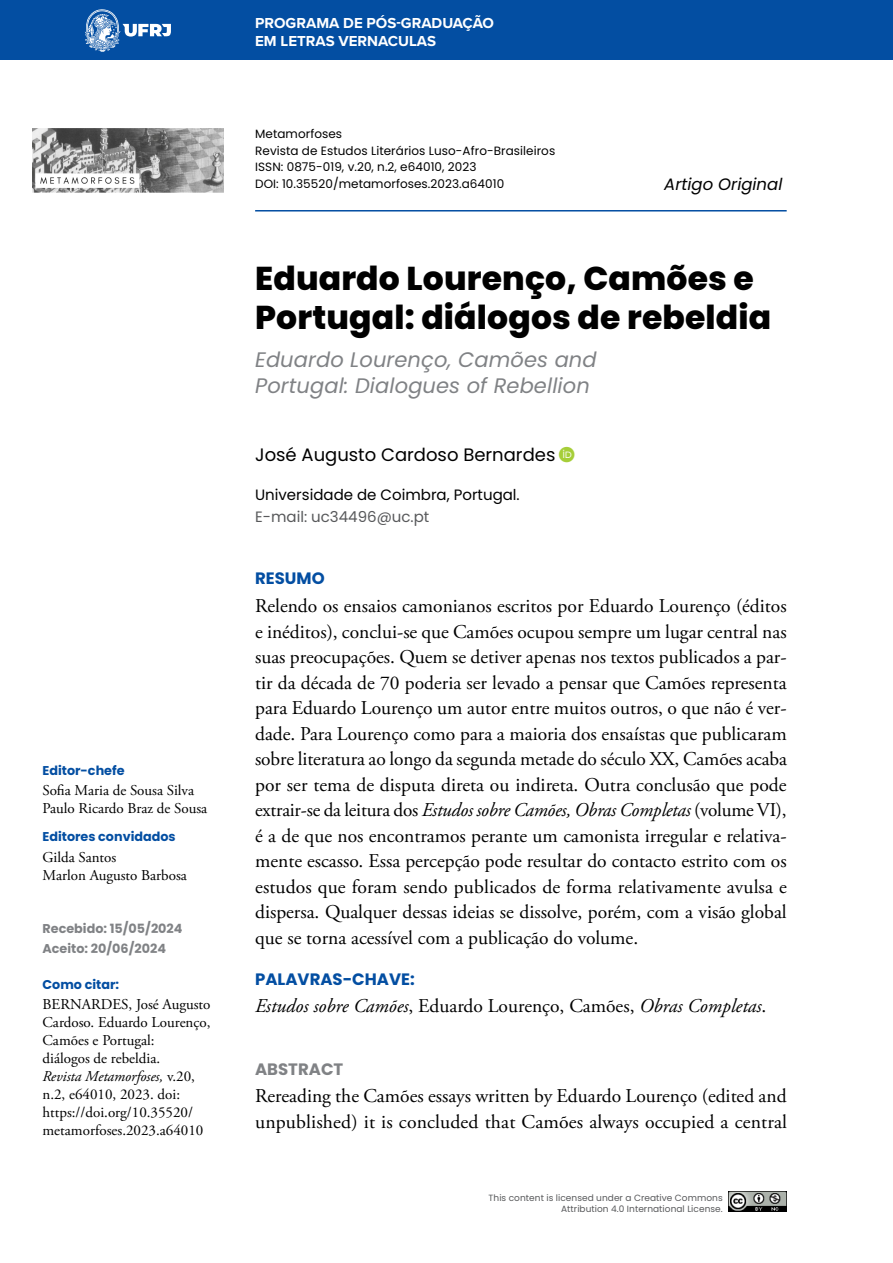
<style>
.page{position:relative;width:893px;height:1263px;background:#fff}
.page>*{position:absolute;margin:0;border:0;box-sizing:border-box;transform-origin:0 0}
.t1{font:800 33px/39.6px "Poppins";letter-spacing:.005em;color:#000}
.t2{font:italic 21px/25.2px "Poppins";letter-spacing:.005em;color:#808285}
.t3{font:19.5px/25.5px "Adobe Garamond Pro";color:#000;text-align:justify}
.t4{font:italic 19.5px "Adobe Garamond Pro";color:#000}
.t5{font:18px "Poppins";color:#000}
.t6{font:700 16.5px "Poppins";color:#034ea2}
.t7{font:italic 16.5px "Poppins";color:#000}
.t8{font:700 16.5px "Poppins";color:#808285}
.t9{font:15px/18px "Adobe Garamond Pro";color:#000}
.t10{font:700 15px/18px "Proxima Nova";color:#fff}
.t11{font:15px "Poppins";color:#000}
.t12{font:15px "Poppins";color:#58595b}
.t13{font:700 12.75px "Poppins";color:#034ea2}
.t14{font:700 12.75px/19.5px "Poppins";color:#808285}
.t15{font:12px/16.5px "Poppins";letter-spacing:.005em;color:#000}
.t16{font:9px/10.8px "Poppins";letter-spacing:.005em;color:#58595b;text-align:right}
.s1{font-style:italic}
.s2{font-style:normal}
</style>
<div class="page">
<hr style="left:255px;top:210px;width:532px;height:1px;background:#034ea2">
<div style="left:0;top:0;width:893px;height:60px;background:#034ea2"></div>
<svg style="left:85px;top:9px;width:86px;height:43px"></svg>
<img style="left:728px;top:1191px;width:59px;height:21px">
<img style="left:33px;top:129px;width:190px;height:63px">
<p class="t13" style="left:43px;top:763px;width:84px">Editor-chefe</p>
<p class="t9" style="left:43px;top:782px;width:166px">Sofia Maria de Sousa Silva<br>Paulo Ricardo Braz de Sousa</p>
<p class="t13" style="left:43px;top:829px;width:135px">Editores convidados</p>
<p class="t9" style="left:43px;top:848px;width:146px">Gilda Santos<br>Marlon Augusto Barbosa</p>
<p class="t14" style="left:43px;top:919px;width:141px">Recebido: 15/05/2024<br>Aceito: 20/06/2024</p>
<p class="t13" style="left:43px;top:977px;width:78px">Como citar:</p>
<p class="t9" style="left:43px;top:996px;width:170px">BERNARDES, José Augusto<br>Cardoso. Eduardo Lourenço,<br>Camões e Portugal:<br>diálogos de rebeldia.<br><span class="s1">Revista Metamorfoses,</span> v.20, n.2, e64010, 2023. doi: https://doi.org/10.35520/ metamorfoses.2023.a64010</p>
<p class="t10" style="left:255px;top:13px;width:240px">PROGRAMA DE PÓS-GRADUAÇÃO<br>EM LETRAS VERNACULAS</p>
<p class="t15" style="left:255px;top:126px;width:302px">Metamorfoses<br>Revista de Estudos Literários Luso-Afro-Brasileiros ISSN: 0875-019, v.20, n.2, e64010, 2023<br>DOI: 10.35520/metamorfoses.2023.a64010</p>
<p class="t7" style="left:664px;top:175px;width:120px">Artigo Original</p>
<h1 class="t1" style="left:255px;top:259px;width:518px">Eduardo Lourenço, Camões e<br>Portugal: diálogos de rebeldia</h1>
<p class="t2" style="left:255px;top:347px;width:343px">Eduardo Lourenço, Camões and<br>Portugal: Dialogues of Rebellion</p>
<p class="t5" style="left:255px;top:444px;width:302px">José Augusto Cardoso Bernardes</p>
<p class="t11" style="left:255px;top:486px;width:266px">Universidade de Coimbra, Portugal.</p>
<p class="t12" style="left:255px;top:508px;width:176px">E-mail: uc34496@uc.pt</p>
<p class="t6" style="left:255px;top:569px;width:71px">RESUMO</p>
<p class="t3" style="left:255px;top:594px;width:533px">Relendo os ensaios camonianos escritos por Eduardo Lourenço (éditos e inéditos), conclui-se que Camões ocupou sempre um lugar central nas suas preocupações. Quem se detiver apenas nos textos publicados a par&shy;tir da década de 70 poderia ser levado a pensar que Camões representa para Eduardo Lourenço um autor entre muitos outros, o que não é ver&shy;dade. Para Lourenço como para a maioria dos ensaístas que publicaram sobre literatura ao longo da segunda metade do século XX, Camões acaba por ser tema de disputa direta ou indireta. Outra conclusão que pode extrair-se da leitura dos <span class="s1">Estudos sobre Camões, Obras Completas</span> (volume VI), é a de que nos encontramos perante um camonista irregular e relativa&shy;mente escasso. Essa percepção pode resultar do contacto estrito com os estudos que foram sendo publicados de forma relativamente avulsa e dispersa. Qualquer dessas ideias se dissolve, porém, com a visão global que se torna acessível com a publicação do volume.</p>
<p class="t6" style="left:255px;top:969px;width:161px">PALAVRAS-CHAVE:</p>
<p class="t4" style="left:255px;top:994px;width:513px">Estudos sobre Camões<span class="s2">, Eduardo Lourenço, Camões,</span> Obras Completas<span class="s2">.</span></p>
<p class="t8" style="left:255px;top:1059px;width:90px">ABSTRACT</p>
<p class="t3" style="left:255px;top:1084px;width:533px">Rereading the Camões essays written by Eduardo Lourenço (edited and unpublished) it is concluded that Camões always occupied a central</p>
<p class="t16" style="left:489px;top:1193px;width:236px">This content is licensed under a Creative Commons<br>Attribution 4.0 International License.</p>
</div>
